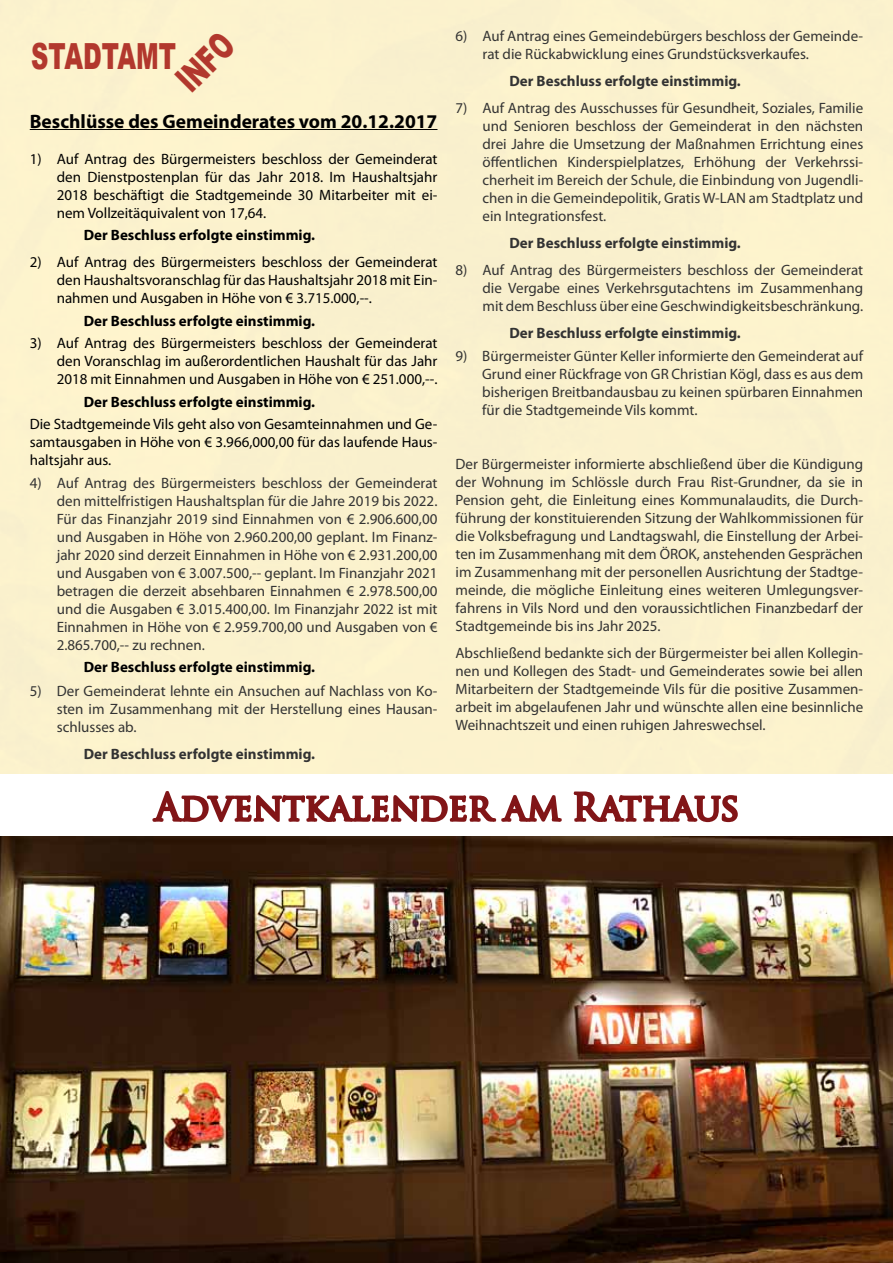
<style>
.page{position:relative;width:893px;height:1263px;background:#fff}
.page>*{position:absolute;margin:0;border:0;box-sizing:border-box;transform-origin:0 0}
.t1{font:900 36px "Arial";color:#b2382d;scale:.67 1}
.t2{font:700 19.5px "Myriad Pro";color:#000}
.t3{font:15px/18px "Myriad Pro";color:#333;text-align:justify}
.t4{font:15px/18px "Myriad Pro";color:#000;text-align:justify}
.t5{font:700 15px "Myriad Pro";color:#000}
.t6{font:700 15px "Myriad Pro";color:#333}
</style>
<div class="page">
<div style="left:0;top:0;width:893px;height:774px;background:#fbf2cd"></div>
<hr style="left:30px;top:129px;width:407px;height:1px;background:#000">
<img style="left:0;top:837px;width:893px;height:426px">
<img style="left:151px;top:740px;width:412px;height:319px">
<svg style="left:573px;top:791px;width:165px;height:32px"></svg>
<h1 class="t1" style="left:164px;top:67px;width:99px;rotate:-45deg">INFO</h1>
<h1 class="t1" style="left:31px;top:30px;width:218px">STADTAMT</h1>
<h2 class="t2" style="left:30px;top:108px;width:409px">Beschlüsse des Gemeinderates vom 20.12.2017</h2>
<p class="t4" style="left:57px;top:149px;width:382px;text-indent:-27px">1) Auf Antrag des Bürgermeisters beschloss der Gemeinderat den Dienstpostenplan für das Jahr 2018. Im Haushaltsjahr 2018 beschäftigt die Stadtgemeinde 30 Mitarbeiter mit ei&shy;nem Vollzeitäquivalent von 17,64.</p>
<p class="t5" style="left:84px;top:225px;width:233px">Der Beschluss erfolgte einstimmig.</p>
<p class="t4" style="left:57px;top:253px;width:382px;text-indent:-27px">2) Auf Antrag des Bürgermeisters beschloss der Gemeinderat den Haushaltsvoranschlag für das Haushaltsjahr 2018 mit Ein&shy;nahmen und Ausgaben in Höhe von € 3.715.000,--.</p>
<p class="t5" style="left:84px;top:311px;width:233px">Der Beschluss erfolgte einstimmig.</p>
<p class="t4" style="left:57px;top:334px;width:382px;text-indent:-27px">3) Auf Antrag des Bürgermeisters beschloss der Gemeinderat den Voranschlag im außerordentlichen Haushalt für das Jahr 2018 mit Einnahmen und Ausgaben in Höhe von € 251.000,--.</p>
<p class="t5" style="left:84px;top:392px;width:233px">Der Beschluss erfolgte einstimmig.</p>
<p class="t4" style="left:30px;top:415px;width:409px">Die Stadtgemeinde Vils geht also von Gesamteinnahmen und Ge&shy;samtausgaben in Höhe von € 3.966,000,00 für das laufende Haus&shy;haltsjahr aus.</p>
<p class="t3" style="left:57px;top:473px;width:382px;text-indent:-27px">4) Auf Antrag des Bürgermeisters beschloss der Gemeinderat den mittelfristigen Haushaltsplan für die Jahre 2019 bis 2022.<br>Für das Finanzjahr 2019 sind Einnahmen von € 2.906.600,00 und Ausgaben in Höhe von 2.960.200,00 geplant. Im Finanz&shy;jahr 2020 sind derzeit Einnahmen in Höhe von € 2.931.200,00 und Ausgaben von € 3.007.500,-- geplant. Im Finanzjahr 2021 betragen die derzeit absehbaren Einnahmen € 2.978.500,00 und die Ausgaben € 3.015.400,00. Im Finanzjahr 2022 ist mit Einnahmen in Höhe von € 2.959.700,00 und Ausgaben von € 2.865.700,-- zu rechnen.</p>
<p class="t5" style="left:84px;top:657px;width:233px">Der Beschluss erfolgte einstimmig.</p>
<p class="t3" style="left:57px;top:682px;width:382px;text-indent:-27px">5) Der Gemeinderat lehnte ein Ansuchen auf Nachlass von Ko&shy;sten im Zusammenhang mit der Herstellung eines Hausan&shy;schlusses ab.</p>
<p class="t6" style="left:84px;top:744px;width:233px">Der Beschluss erfolgte einstimmig.</p>
<p class="t3" style="left:482px;top:27px;width:382px;text-indent:-27px">6) Auf Antrag eines Gemeindebürgers beschloss der Gemeinde&shy;rat die Rückabwicklung eines Grundstücksverkaufes.</p>
<p class="t6" style="left:509px;top:71px;width:233px">Der Beschluss erfolgte einstimmig.</p>
<p class="t3" style="left:482px;top:99px;width:382px;text-indent:-27px">7) Auf Antrag des Ausschusses für Gesundheit, Soziales, Familie und Senioren beschloss der Gemeinderat in den nächsten drei Jahre die Umsetzung der Maßnahmen Errichtung eines öffentlichen Kinderspielplatzes, Erhöhung der Verkehrssi&shy;cherheit im Bereich der Schule, die Einbindung von Jugendli&shy;chen in die Gemeindepolitik, Gratis W-LAN am Stadtplatz und ein Integrationsfest.</p>
<p class="t6" style="left:509px;top:233px;width:233px">Der Beschluss erfolgte einstimmig.</p>
<p class="t3" style="left:482px;top:261px;width:382px;text-indent:-27px">8) Auf Antrag des Bürgermeisters beschloss der Gemeinderat die Vergabe eines Verkehrsgutachtens im Zusammenhang mit dem Beschluss über eine Geschwindigkeitsbeschränkung.</p>
<p class="t6" style="left:509px;top:323px;width:233px">Der Beschluss erfolgte einstimmig.</p>
<p class="t3" style="left:482px;top:346px;width:382px;text-indent:-27px">9) Bürgermeister Günter Keller informierte den Gemeinderat auf Grund einer Rückfrage von GR Christian Kögl, dass es aus dem bisherigen Breitbandausbau zu keinen spürbaren Einnahmen für die Stadtgemeinde Vils kommt.</p>
<p class="t3" style="left:455px;top:454px;width:409px">Der Bürgermeister informierte abschließend über die Kündigung der Wohnung im Schlössle durch Frau Rist-Grundner, da sie in Pension geht, die Einleitung eines Kommunalaudits, die Durch&shy;führung der konstituierenden Sitzung der Wahlkommissionen für die Volksbefragung und Landtagswahl, die Einstellung der Arbei&shy;ten im Zusammenhang mit dem ÖROK, anstehenden Gesprächen im Zusammenhang mit der personellen Ausrichtung der Stadtge&shy;meinde, die mögliche Einleitung eines weiteren Umlegungsver&shy;fahrens in Vils Nord und den voraussichtlichen Finanzbedarf der Stadtgemeinde bis ins Jahr 2025.</p>
<p class="t3" style="left:455px;top:643px;width:409px">Abschließend bedankte sich der Bürgermeister bei allen Kollegin&shy;nen und Kollegen des Stadt- und Gemeinderates sowie bei allen Mitarbeitern der Stadtgemeinde Vils für die positive Zusammen&shy;arbeit im abgelaufenen Jahr und wünschte allen eine besinnliche Weihnachtszeit und einen ruhigen Jahreswechsel.</p>
</div>
